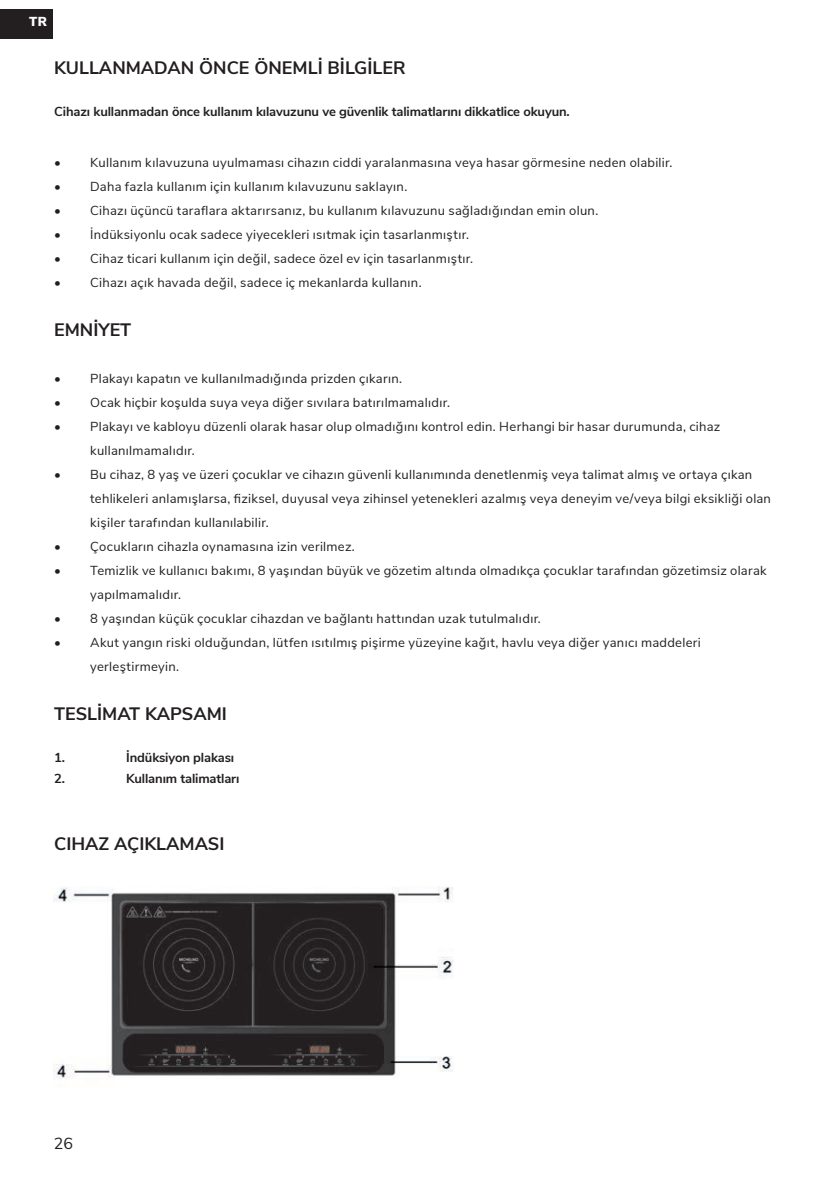
<style>
.page{position:relative;width:837px;height:1188px;background:#fff}
.page>*{position:absolute;margin:0;border:0;box-sizing:border-box;transform-origin:0 0}
.t1{font:700 18px "Nunito Sans";color:#231f20}
.t2{font:16px "Nunito Sans";color:#231f20}
.t3{font:13px/24px "Nunito Sans";letter-spacing:.02em;color:#231f20}
.t4{font:700 13px "Nunito Sans";letter-spacing:-.01em;color:#231f20}
.t5{font:900 13px "Nunito Sans";color:#fff}
</style>
<div class="page">
<div style="left:0;top:9px;width:53px;height:30px;background:#231f20"></div>
<img style="left:54px;top:887px;width:399px;height:192px">
<p class="t5" style="left:29px;top:12px;width:19px">TR</p>
<p class="t5" style="left:29px;top:12px;width:19px">NL</p>
<h1 class="t1" style="left:54px;top:54px;width:353px">KULLANMADAN ÖNCE ÖNEMLİ BİLGİLER</h1>
<p class="t4" style="left:54px;top:102px;width:517px">Cihazı kullanmadan önce kullanım kılavuzunu ve güvenlik talimatlarını dikkatlice okuyun.</p>
<p class="t3" style="left:54px;top:149px;width:619px">• Kullanım kılavuzuna uyulmaması cihazın ciddi yaralanmasına veya hasar görmesine neden olabilir.</p>
<p class="t3" style="left:54px;top:173px;width:355px">• Daha fazla kullanım için kullanım kılavuzunu saklayın.</p>
<p class="t3" style="left:54px;top:197px;width:545px">• Cihazı üçüncü taraflara aktarırsanız, bu kullanım kılavuzunu sağladığından emin olun.</p>
<p class="t3" style="left:54px;top:221px;width:416px">• İndüksiyonlu ocak sadece yiyecekleri ısıtmak için tasarlanmıştır.</p>
<p class="t3" style="left:54px;top:245px;width:420px">• Cihaz ticari kullanım için değil, sadece özel ev için tasarlanmıştır.</p>
<p class="t3" style="left:54px;top:269px;width:369px">• Cihazı açık havada değil, sadece iç mekanlarda kullanın.</p>
<h1 class="t1" style="left:54px;top:316px;width:79px">EMNİYET</h1>
<p class="t3" style="left:54px;top:365px;width:349px">• Plakayı kapatın ve kullanılmadığında prizden çıkarın.</p>
<p class="t3" style="left:54px;top:389px;width:397px">• Ocak hiçbir koşulda suya veya diğer sıvılara batırılmamalıdır.</p>
<p class="t3" style="left:90px;top:413px;width:631px;text-indent:-36px">• Plakayı ve kabloyu düzenli olarak hasar olup olmadığını kontrol edin. Herhangi bir hasar durumunda, cihaz kullanılmamalıdır.</p>
<p class="t3" style="left:90px;top:461px;width:682px;text-indent:-36px">• Bu cihaz, 8 yaş ve üzeri çocuklar ve cihazın güvenli kullanımında denetlenmiş veya talimat almış ve ortaya çıkan tehlikeleri anlamışlarsa, fiziksel, duyusal veya zihinsel yetenekleri azalmış veya deneyim ve/veya bilgi eksikliği olan kişiler tarafından kullanılabilir.</p>
<p class="t3" style="left:54px;top:533px;width:302px">• Çocukların cihazla oynamasına izin verilmez.</p>
<p class="t3" style="left:90px;top:557px;width:678px;text-indent:-36px">• Temizlik ve kullanıcı bakımı, 8 yaşından büyük ve gözetim altında olmadıkça çocuklar tarafından gözetimsiz olarak yapılmamalıdır.</p>
<p class="t3" style="left:54px;top:605px;width:488px">• 8 yaşından küçük çocuklar cihazdan ve bağlantı hattından uzak tutulmalıdır.</p>
<p class="t3" style="left:90px;top:629px;width:612px;text-indent:-36px">• Akut yangın riski olduğundan, lütfen ısıtılmış pişirme yüzeyine kağıt, havlu veya diğer yanıcı maddeleri yerleştirmeyin.</p>
<h1 class="t1" style="left:54px;top:700px;width:174px">TESLİMAT KAPSAMI</h1>
<p class="t4" style="left:54px;top:748px;width:12px">1.</p>
<p class="t4" style="left:126px;top:748px;width:109px">İndüksiyon plakası</p>
<p class="t4" style="left:54px;top:769px;width:12px">2.</p>
<p class="t4" style="left:126px;top:769px;width:115px">Kullanım talimatları</p>
<h1 class="t1" style="left:54px;top:830px;width:172px">CIHAZ AÇIKLAMASI</h1>
<p class="t2" style="left:54px;top:1131px;width:21px">26</p>
</div>
